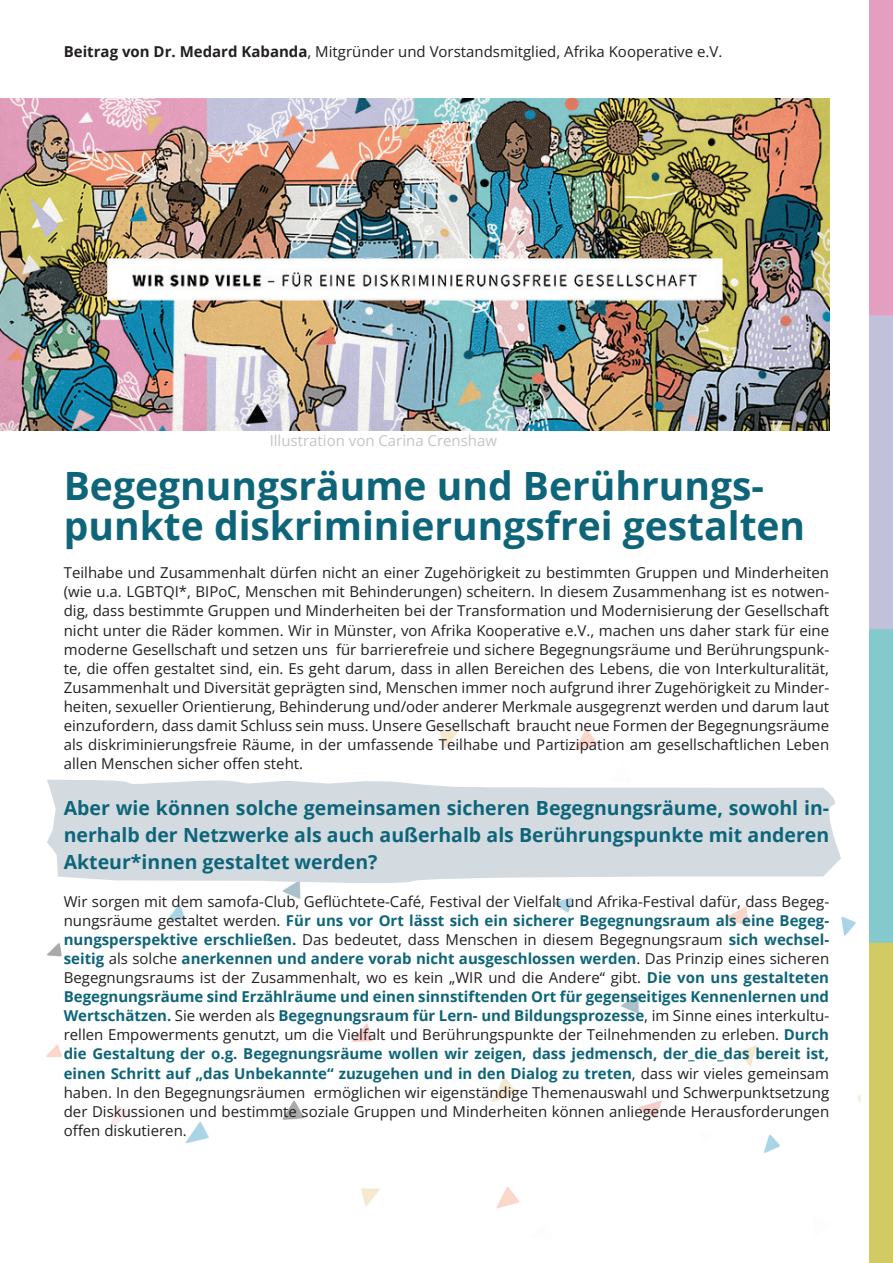
<style>
.page{position:relative;width:893px;height:1263px;background:#fff}
.page>*{position:absolute;margin:0;border:0;box-sizing:border-box;transform-origin:0 0}
.t1{font:700 39px/40.5px "Open Sans";color:#0e6579}
.t2{font:700 19.5px/27px "Open Sans";color:#0e6579;text-align:justify}
.t3{font:15px/19px "Open Sans";color:#231f20;text-align:justify}
.t4{font:15px "Open Sans";color:#c3c5c4}
.s1{font-weight:700}
.s2{font-weight:700;color:#0e6579}
</style>
<div class="page">
<img style="left:46px;top:729px;width:815px;height:480px">
<svg style="left:47px;top:780px;width:795px;height:106px;background:#d8dfe4"></svg>
<img style="left:869px;top:0;width:24px;height:1263px">
<img style="left:0;top:99px;width:829px;height:331px">
<p class="t3" style="left:64px;top:41px;width:660px"><span class="s1">Beitrag von Dr. Medard Kabanda</span>, Mitgründer und Vorstandsmitglied, Afrika Kooperative e.V.</p>
<p class="t4" style="left:270px;top:431px;width:229px">Illustration von Carina Crenshaw</p>
<h1 class="t1" style="left:64px;top:464px;width:743px">Begegnungsräume und Berührungs&shy;punkte diskriminierungsfrei gestalten</h1>
<p class="t3" style="left:64px;top:563px;width:767px">Teilhabe und Zusammenhalt dürfen nicht an einer Zugehörigkeit zu bestimmten Gruppen und Minderheiten (wie u.a. LGBTQI*, BIPoC, Menschen mit Behinderungen) scheitern. In diesem Zusammenhang ist es notwen&shy;dig, dass bestimmte Gruppen und Minderheiten bei der Transformation und Modernisierung der Gesellschaft nicht unter die Räder kommen. Wir in Münster, von Afrika Kooperative e.V., machen uns daher stark für eine moderne Gesellschaft und setzen uns für barrierefreie und sichere Begegnungsräume und Berührungspunk&shy;te, die offen gestaltet sind, ein. Es geht darum, dass in allen Bereichen des Lebens, die von Interkulturalität, Zusammenhalt und Diversität geprägten sind, Menschen immer noch aufgrund ihrer Zugehörigkeit zu Minder&shy;heiten, sexueller Orientierung, Behinderung und/oder anderer Merkmale ausgegrenzt werden und darum laut einzufordern, dass damit Schluss sein muss. Unsere Gesellschaft braucht neue Formen der Begegnungsräume als diskriminierungsfreie Räume, in der umfassende Teilhabe und Partizipation am gesellschaftlichen Leben allen Menschen sicher offen steht.</p>
<h2 class="t2" style="left:64px;top:794px;width:767px">Aber wie können solche gemeinsamen sicheren Begegnungsräume, sowohl in&shy;nerhalb der Netzwerke als auch außerhalb als Berührungspunkte mit anderen Akteur*innen gestaltet werden?</h2>
<p class="t3" style="left:64px;top:892px;width:767px">Wir sorgen mit dem samofa-Club, Geflüchtete-Café, Festival der Vielfalt und Afrika-Festival dafür, dass Begeg&shy;nungsräume gestaltet werden. <span class="s2">Für uns vor Ort lässt sich ein sicherer Begegnungsraum als eine Begeg&shy;nungsperspektive erschließen.</span> Das bedeutet, dass Menschen in diesem Begegnungsraum <span class="s2">sich wechsel&shy;seitig</span> als solche <span class="s2">anerkennen und andere vorab nicht ausgeschlossen werden</span>. Das Prinzip eines sicheren Begegnungsraums ist der Zusammenhalt, wo es kein „WIR und die Andere“ gibt. <span class="s2">Die von uns gestalteten Begegnungsräume sind Erzählräume und einen sinnstiftenden Ort für gegenseitiges Kennenlernen und Wertschätzen.</span> Sie werden als <span class="s2">Begegnungsraum für Lern- und Bildungsprozesse</span>, im Sinne eines interkultu&shy;rellen Empowerments genutzt, um die Vielfalt und Berührungspunkte der Teilnehmenden zu erleben. <span class="s2">Durch die Gestaltung der o.g. Begegnungsräume wollen wir zeigen, dass jedmensch, der_die_das bereit ist, einen Schritt auf „das Unbekannte“ zuzugehen und in den Dialog zu treten</span>, dass wir vieles gemeinsam haben. In den Begegnungsräumen ermöglichen wir eigenständige Themenauswahl und Schwerpunktsetzung der Diskussionen und bestimmte soziale Gruppen und Minderheiten können anliegende Herausforderungen offen diskutieren.</p>
</div>
